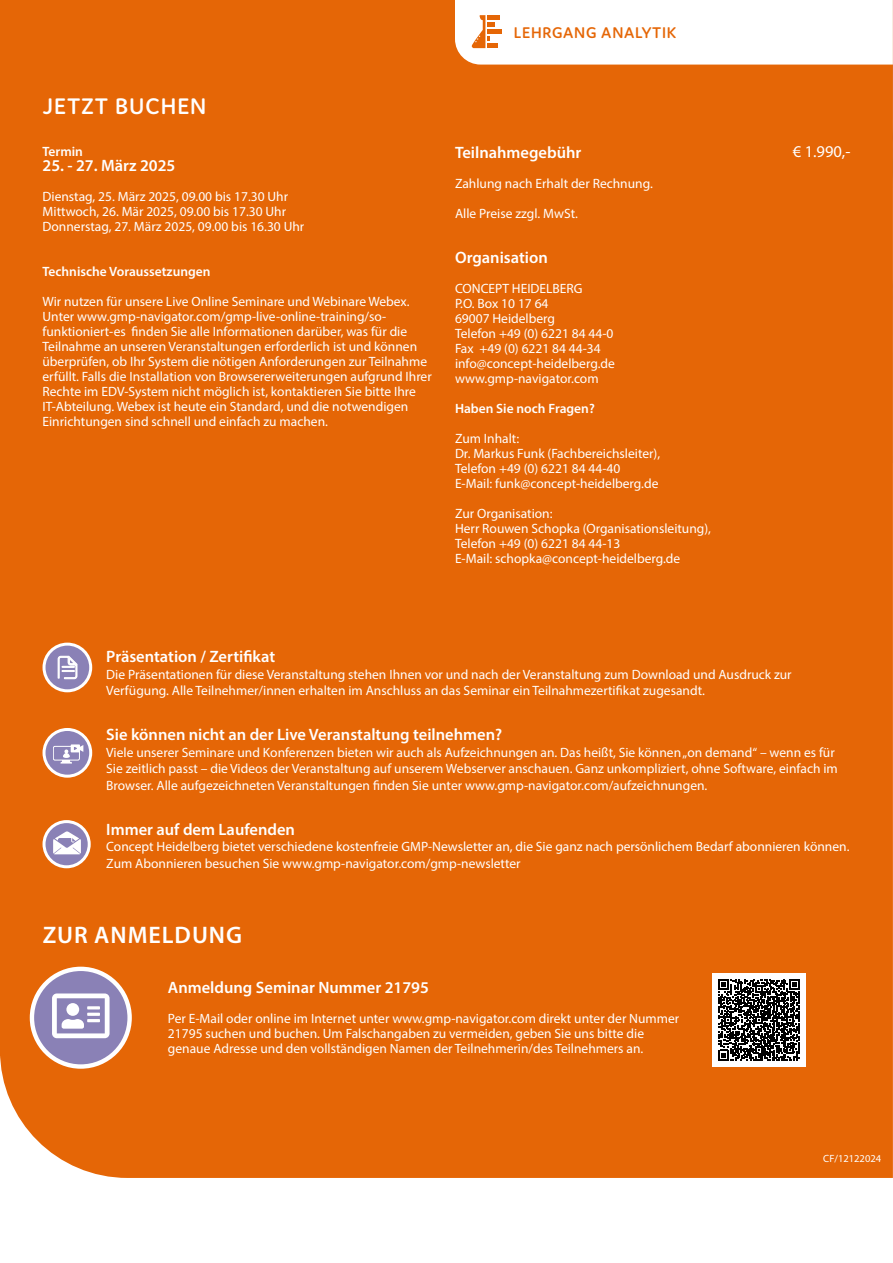
<style>
.page{position:relative;width:893px;height:1263px;background:#fff}
.page>*{position:absolute;margin:0;border:0;box-sizing:border-box;transform-origin:0 0}
.t1{font:600 24px "Myriad Pro";letter-spacing:.04em;color:#fff}
.t2{font:600 24px "Domus";letter-spacing:.045em;color:#fff}
.t3{font:600 16.5px "Myriad Pro";color:#fff}
.t4{font:600 16.5px "Domus";letter-spacing:.045em;color:#e56606}
.t5{font:16.5px "Myriad Pro";color:#fff}
.t6{font:13.5px/15px "Myriad Pro";color:#fff}
.t7{font:600 13.5px "Myriad Pro";color:#fff}
.t8{font:10.5px "Myriad Pro";color:#fff}
</style>
<div class="page">
<div style="left:0;top:0;width:893px;height:1178px;background:#e56606"></div>
<hr style="left:0;top:0;width:1px;height:1055px;background:#e56606">
<div style="left:32px;top:969px;width:98px;height:97px;background:#8a81b6;border-radius:50%"></div>
<div style="left:30px;top:967px;width:102px;height:102px;border:4px solid #fff;border-radius:50%"></div>
<svg style="left:52px;top:993px;width:58px;height:45px"></svg>
<div style="left:712px;top:973px;width:94px;height:93px;background:#fff"></div>
<svg style="left:718px;top:979px;width:82px;height:81px"></svg>
<svg style="left:44px;top:729px;width:47px;height:47px"></svg>
<div style="left:43px;top:728px;width:49px;height:50px;border:3px solid #fff;border-radius:50%"></div>
<div style="left:44px;top:644px;width:47px;height:47px;background:#8a81b6;border-radius:50%"></div>
<div style="left:43px;top:643px;width:49px;height:49px;border:3px solid #fff;border-radius:50%"></div>
<svg style="left:57px;top:655px;width:21px;height:24px"></svg>
<svg style="left:44px;top:821px;width:45px;height:46px"></svg>
<div style="left:43px;top:820px;width:48px;height:48px;border:3px solid #fff;border-radius:50%"></div>
<svg style="left:53px;top:831px;width:28px;height:23px"></svg>
<svg style="left:455px;top:0;width:438px;height:65px"></svg>
<div style="left:487px;top:22px;width:8px;height:5px;background:#e56606"></div>
<div style="left:53px;top:746px;width:27px;height:14px;border:1px solid #fff;border-radius:2px"></div>
<svg style="left:61px;top:744px;width:22px;height:19px"></svg>
<p class="t4" style="left:514px;top:23px;width:164px">LEHRGANG ANALYTIK</p>
<h1 class="t2" style="left:43px;top:93px;width:165px">JETZT BUCHEN</h1>
<p class="t7" style="left:43px;top:143px;width:42px">Termin</p>
<p class="t3" style="left:43px;top:155px;width:134px">25. - 27. März 2025</p>
<p class="t6" style="left:43px;top:189px;width:263px">Dienstag, 25. März 2025, 09.00 bis 17.30 Uhr<br>Mittwoch, 26. Mär 2025, 09.00 bis 17.30 Uhr<br>Donnerstag, 27. März 2025, 09.00 bis 16.30 Uhr</p>
<p class="t7" style="left:43px;top:263px;width:169px">Technische Voraussetzungen</p>
<p class="t6" style="left:43px;top:294px;width:391px">Wir nutzen für unsere Live Online Seminare und Webinare Webex.<br>Unter www.gmp-navigator.com/gmp-live-online-training/so&shy;funktioniert-es finden Sie alle Informationen darüber, was für die Teilnahme an unseren Veranstaltungen erforderlich ist und können überprüfen, ob Ihr System die nötigen Anforderungen zur Teilnahme erfüllt. Falls die Installation von Browsererweiterungen aufgrund Ihrer Rechte im EDV-System nicht möglich ist, kontaktieren Sie bitte Ihre IT-Abteilung. Webex ist heute ein Standard, und die notwendigen Einrichtungen sind schnell und einfach zu machen.</p>
<p class="t3" style="left:455px;top:142px;width:128px">Teilnahmegebühr</p>
<p class="t6" style="left:455px;top:175px;width:199px">Zahlung nach Erhalt der Rechnung.</p>
<p class="t6" style="left:455px;top:205px;width:124px">Alle Preise zzgl. MwSt.</p>
<p class="t3" style="left:455px;top:247px;width:94px">Organisation</p>
<p class="t6" style="left:455px;top:280px;width:161px">CONCEPT HEIDELBERG<br>P.O. Box 10 17 64<br>69007 Heidelberg<br>Telefon +49 (0) 6221 84 44-0<br>Fax +49 (0) 6221 84 44-34 info@concept-heidelberg.de www.gmp-navigator.com</p>
<p class="t7" style="left:455px;top:400px;width:141px">Haben Sie noch Fragen?</p>
<p class="t6" style="left:455px;top:430px;width:207px">Zum Inhalt:<br>Dr. Markus Funk (Fachbereichsleiter),<br>Telefon +49 (0) 6221 84 44-40<br>E-Mail: funk@concept-heidelberg.de</p>
<p class="t6" style="left:455px;top:505px;width:258px">Zur Organisation:<br>Herr Rouwen Schopka (Organisationsleitung), Telefon +49 (0) 6221 84 44-13<br>E-Mail: schopka@concept-heidelberg.de</p>
<p class="t5" style="left:793px;top:141px;width:59px">€ 1.990,-</p>
<p class="t3" style="left:106px;top:646px;width:170px">Präsentation / Zertifikat</p>
<p class="t6" style="left:106px;top:666px;width:687px;line-height:16.5px">Die Präsentationen für diese Veranstaltung stehen Ihnen vor und nach der Veranstaltung zum Download und Ausdruck zur<br>Verfügung. Alle Teilnehmer/innen erhalten im Anschluss an das Seminar ein Teilnahmezertifikat zugesandt.</p>
<p class="t3" style="left:106px;top:724px;width:397px">Sie können nicht an der Live Veranstaltung teilnehmen?</p>
<p class="t6" style="left:106px;top:744px;width:733px;line-height:16.5px">Viele unserer Seminare und Konferenzen bieten wir auch als Aufzeichnungen an. Das heißt, Sie können „on demand“ – wenn es für<br>Sie zeitlich passt – die Videos der Veranstaltung auf unserem Webserver anschauen. Ganz unkompliziert, ohne Software, einfach im<br>Browser. Alle aufgezeichneten Veranstaltungen finden Sie unter www.gmp-navigator.com/aufzeichnungen.</p>
<p class="t3" style="left:106px;top:819px;width:190px">Immer auf dem Laufenden</p>
<p class="t6" style="left:106px;top:838px;width:745px;line-height:16.5px">Concept Heidelberg bietet verschiedene kostenfreie GMP-Newsletter an, die Sie ganz nach persönlichem Bedarf abonnieren können.<br>Zum Abonnieren besuchen Sie www.gmp-navigator.com/gmp-newsletter</p>
<h1 class="t1" style="left:43px;top:919px;width:201px">ZUR ANMELDUNG</h1>
<p class="t3" style="left:168px;top:977px;width:262px">Anmeldung Seminar Nummer 21795</p>
<p class="t6" style="left:168px;top:1010px;width:513px">Per E-Mail oder online im Internet unter www.gmp-navigator.com direkt unter der Nummer<br>21795 suchen und buchen. Um Falschangaben zu vermeiden, geben Sie uns bitte die genaue Adresse und den vollständigen Namen der Teilnehmerin/des Teilnehmers an.</p>
<p class="t8" style="left:823px;top:1151px;width:59px">CF/12122024</p>
</div>
